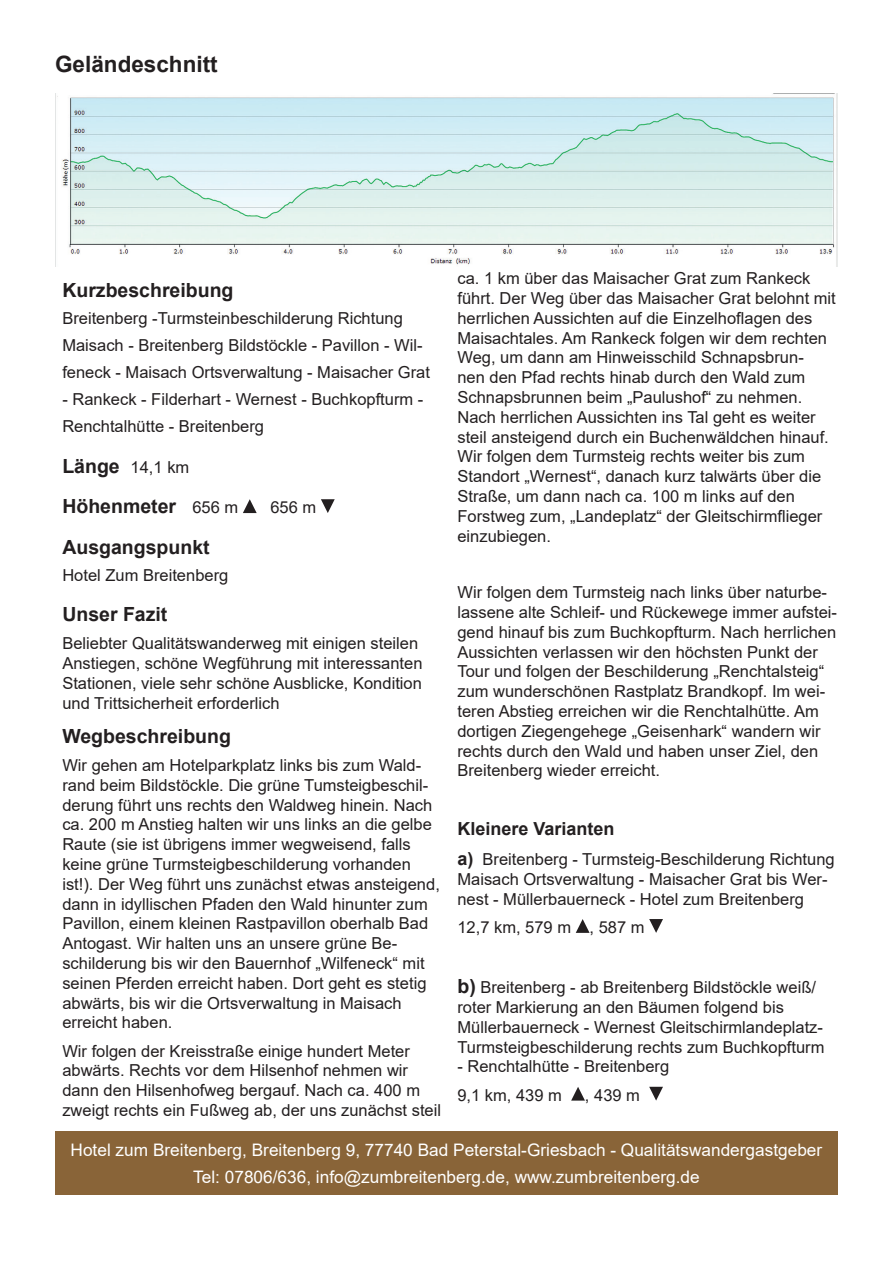
<style>
.page{position:relative;width:893px;height:1263px;background:#fff}
.page>*{position:absolute;margin:0;border:0;box-sizing:border-box;transform-origin:0 0}
.t1{font:700 22.5px "Arial";color:#231f20}
.t2{font:700 19.5px "Arial";color:#231f20}
.t3{font:700 18px "Arial";color:#231f20}
.t4{font:17.25px/26.5px "Arial";color:#fff;text-align:center}
.t5{font:16.5px/19.8px "Arial";color:#231f20}
.s1{font-weight:700;font-size:19.5px}
.s2{font-weight:400;font-size:16.5px}
.s3{font-weight:700;font-size:18px}
</style>
<div class="page">
<svg style="left:576px;top:919px;width:14px;height:14px"></svg>
<svg style="left:649px;top:919px;width:14px;height:14px"></svg>
<svg style="left:571px;top:1087px;width:14px;height:13px"></svg>
<svg style="left:649px;top:1087px;width:14px;height:13px"></svg>
<svg style="left:243px;top:499px;width:14px;height:14px"></svg>
<svg style="left:321px;top:499px;width:14px;height:14px"></svg>
<img style="left:57px;top:94px;width:781px;height:172px">
<div style="left:55px;top:1131px;width:783px;height:64px;background:#896438"></div>
<h1 class="t1" style="left:55px;top:48px;width:164px">Geländeschnitt</h1>
<p class="t2" style="left:62px;top:276px;width:173px">Kurzbeschreibung</p>
<p class="t5" style="left:62px;top:305px;width:369px;line-height:27px">Breitenberg -Turmsteinbeschilderung Richtung<br>Maisach - Breitenberg Bildstöckle - Pavillon - Wil&shy;feneck - Maisach Ortsverwaltung - Maisacher Grat</p>
<p class="t5" style="left:62px;top:386px;width:362px;line-height:27px">- Rankeck - Filderhart - Wernest - Buchkopfturm -<br>Renchtalhütte - Breitenberg</p>
<p class="t5" style="left:62px;top:457px;width:128px"><span class="s1">Länge</span> 14,1 km</p>
<p class="t2" style="left:62px;top:492px;width:177px">Höhenmeter <span class="s2">656 m</span></p>
<p class="t5" style="left:270px;top:497px;width:47px">656 m</p>
<p class="t2" style="left:62px;top:533px;width:149px">Ausgangspunkt</p>
<p class="t5" style="left:62px;top:565px;width:167px">Hotel Zum Breitenberg</p>
<p class="t2" style="left:62px;top:600px;width:107px">Unser Fazit</p>
<p class="t5" style="left:62px;top:634px;width:362px">Beliebter Qualitätswanderweg mit einigen steilen Anstiegen, schöne Wegführung mit interessanten Stationen, viele sehr schöne Ausblicke, Kondition und Trittsicherheit erforderlich</p>
<p class="t2" style="left:62px;top:722px;width:170px">Wegbeschreibung</p>
<p class="t5" style="left:62px;top:755px;width:379px">Wir gehen am Hotelparkplatz links bis zum Wald&shy;rand beim Bildstöckle. Die grüne Tumsteigbeschil&shy;derung führt uns rechts den Waldweg hinein. Nach ca. 200 m Anstieg halten wir uns links an die gelbe Raute (sie ist übrigens immer wegweisend, falls keine grüne Turmsteigbeschilderung vorhanden ist!). Der Weg führt uns zunächst etwas ansteigend, dann in idyllischen Pfaden den Wald hinunter zum Pavillon, einem kleinen Rastpavillon oberhalb Bad Antogast. Wir halten uns an unsere grüne Be&shy;schilderung bis wir den Bauernhof „Wilfeneck“ mit seinen Pferden erreicht haben. Dort geht es stetig abwärts, bis wir die Ortsverwaltung in Maisach erreicht haben.</p>
<p class="t5" style="left:62px;top:1041px;width:380px">Wir folgen der Kreisstraße einige hundert Meter abwärts. Rechts vor dem Hilsenhof nehmen wir dann den Hilsenhofweg bergauf. Nach ca. 400 m zweigt rechts ein Fußweg ab, der uns zunächst steil</p>
<p class="t5" style="left:457px;top:268px;width:380px">ca. 1 km über das Maisacher Grat zum Rankeck führt. Der Weg über das Maisacher Grat belohnt mit herrlichen Aussichten auf die Einzelhoflagen des Maisachtales. Am Rankeck folgen wir dem rechten Weg, um dann am Hinweisschild Schnapsbrun-<br>nen den Pfad rechts hinab durch den Wald zum Schnapsbrunnen beim „Paulushof“ zu nehmen.<br>Nach herrlichen Aussichten ins Tal geht es weiter steil ansteigend durch ein Buchenwäldchen hinauf.<br>Wir folgen dem Turmsteig rechts weiter bis zum Standort „Wernest“, danach kurz talwärts über die Straße, um dann nach ca. 100 m links auf den Forstweg zum, „Landeplatz“ der Gleitschirmflieger einzubiegen.</p>
<p class="t5" style="left:457px;top:582px;width:381px">Wir folgen dem Turmsteig nach links über naturbe&shy;lassene alte Schleif- und Rückewege immer aufstei&shy;gend hinauf bis zum Buchkopfturm. Nach herrlichen Aussichten verlassen wir den höchsten Punkt der Tour und folgen der Beschilderung „Renchtalsteig“ zum wunderschönen Rastplatz Brandkopf. Im wei&shy;teren Abstieg erreichen wir die Renchtalhütte. Am dortigen Ziegengehege „Geisenhark“ wandern wir rechts durch den Wald und haben unser Ziel, den Breitenberg wieder erreicht.</p>
<p class="t3" style="left:457px;top:816px;width:159px">Kleinere Varianten</p>
<p class="t5" style="left:457px;top:849px;width:379px"><span class="s3">a)</span> Breitenberg - Turmsteig-Beschilderung Richtung<br>Maisach Ortsverwaltung - Maisacher Grat bis Wer&shy;nest - Müllerbauerneck - Hotel zum Breitenberg</p>
<p class="t5" style="left:457px;top:917px;width:189px">12,7 km, 579 m , 587 m</p>
<p class="t5" style="left:457px;top:977px;width:369px"><span class="s1">b)</span> Breitenberg - ab Breitenberg Bildstöckle weiß/ roter Markierung an den Bäumen folgend bis Müllerbauerneck - Wernest Gleitschirmlandeplatz-Turmsteigbeschilderung rechts zum Buchkopfturm</p>
<p class="t5" style="left:457px;top:1052px;width:213px;line-height:28.3px">- Renchtalhütte - Breitenberg<br>9,1 km, 439 m</p>
<p class="t5" style="left:585px;top:1085px;width:57px">, 439 m</p>
<p class="t4" style="left:71px;top:1136px;width:753px">Hotel zum Breitenberg, Breitenberg 9, 77740 Bad Peterstal-Griesbach - Qualitätswandergastgeber<br>Tel: 07806/636, info@zumbreitenberg.de, www.zumbreitenberg.de</p>
</div>
